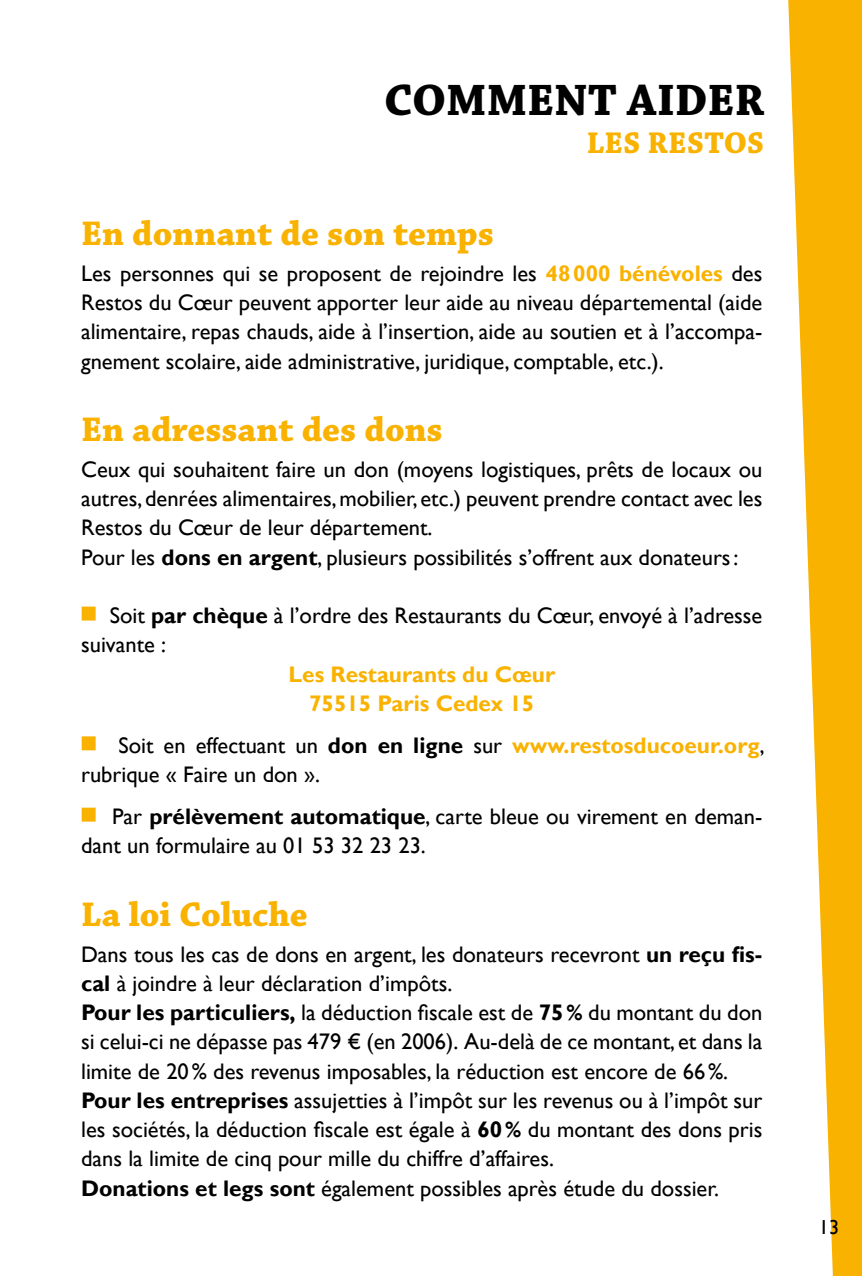
<style>
.page{position:relative;width:862px;height:1276px;background:#fff}
.page>*{position:absolute;margin:0;border:0;box-sizing:border-box;transform-origin:0 0}
.t1{font:700 46.35px "Chaparral Pro";color:#000}
.t2{font:700 36px "Chaparral Pro";color:#f9b200}
.t3{font:700 31.5px "Chaparral Pro";letter-spacing:.005em;color:#f9b200}
.t4{font:22.5px/29.2px "Gill Sans";color:#000}
.t5{font:700 22.5px/29.2px "Gill Sans";color:#f9b200;text-align:center}
.t6{font:20.25px "Gill Sans";color:#000}
.s1{font-weight:700;color:#f9b200}
.s2{font-weight:700}
.s3{color:#f9b200}
</style>
<div class="page">
<svg style="left:788px;top:0;width:73px;height:1276px;fill:#f9b200"></svg>
<div style="left:82px;top:606px;width:14px;height:14px;border:2px solid #f9b200"></div>
<div style="left:82px;top:736px;width:14px;height:14px;border:2px solid #f9b200"></div>
<div style="left:82px;top:807px;width:14px;height:14px;border:2px solid #f9b200"></div>
<h1 class="t1" style="left:384px;top:73px;width:381px">COMMENT AIDER</h1>
<h3 class="t3" style="left:586px;top:124px;width:179px">LES RESTOS</h3>
<h2 class="t2" style="left:81px;top:213px;width:414px">En donnant de son temps</h2>
<p class="t4" style="left:81px;top:259px;width:682px;text-align:justify">Les personnes qui se proposent de rejoindre les <span class="s1">48000 bénévoles</span> des Restos du Cœur peuvent apporter leur aide au niveau départemental (aide alimentaire, repas chauds, aide à l’insertion, aide au soutien et à l’accompa&shy;gnement scolaire, aide administrative, juridique, comptable, etc.).</p>
<h2 class="t2" style="left:81px;top:408px;width:363px">En adressant des dons</h2>
<p class="t4" style="left:81px;top:455px;width:682px">Ceux qui souhaitent faire un don (moyens logistiques, prêts de locaux ou autres,denrées alimentaires,mobilier, etc.) peuvent prendre contact avec les Restos du Cœur de leur département.<br>Pour les <span class="s2">dons en argent</span>, plusieurs possibilités s’offrent aux donateurs :</p>
<p class="t4" style="left:81px;top:601px;width:682px"><span class="s3">■</span> Soit <span class="s2">par chèque</span> à l’ordre des Restaurants du Cœur, envoyé à l’adresse suivante :</p>
<p class="t5" style="left:288px;top:660px;width:268px">Les Restaurants du Cœur<br>75515 Paris Cedex 15</p>
<p class="t4" style="left:81px;top:731px;width:684px"><span class="s3">■</span> Soit en effectuant un <span class="s2">don en ligne</span> sur <span class="s1">www.restosducoeur.org</span>, rubrique « Faire un don ».</p>
<p class="t4" style="left:81px;top:802px;width:682px"><span class="s3">■</span> Par <span class="s2">prélèvement automatique</span>, carte bleue ou virement en deman&shy;dant un formulaire au 01 53 32 23 23.</p>
<h2 class="t2" style="left:81px;top:893px;width:228px">La loi Coluche</h2>
<p class="t4" style="left:81px;top:939px;width:682px">Dans tous les cas de dons en argent, les donateurs recevront <span class="s2">un reçu fis&shy;cal</span> à joindre à leur déclaration d’impôts.<br><span class="s2">Pour les particuliers,</span> la déduction fiscale est de <span class="s2">75%</span> du montant du don si celui-ci ne dépasse pas 479 € (en 2006). Au-delà de ce montant, et dans la limite de 20 % des revenus imposables, la réduction est encore de 66 %.<br><span class="s2">Pour les entreprises</span> assujetties à l’impôt sur les revenus ou à l’impôt sur les sociétés, la déduction fiscale est égale à <span class="s2">60%</span> du montant des dons pris dans la limite de cinq pour mille du chiffre d’affaires.<br><span class="s2">Donations et legs sont</span> également possibles après étude du dossier.</p>
<p class="t6" style="left:818px;top:1215px;width:22px">13</p>
</div>
